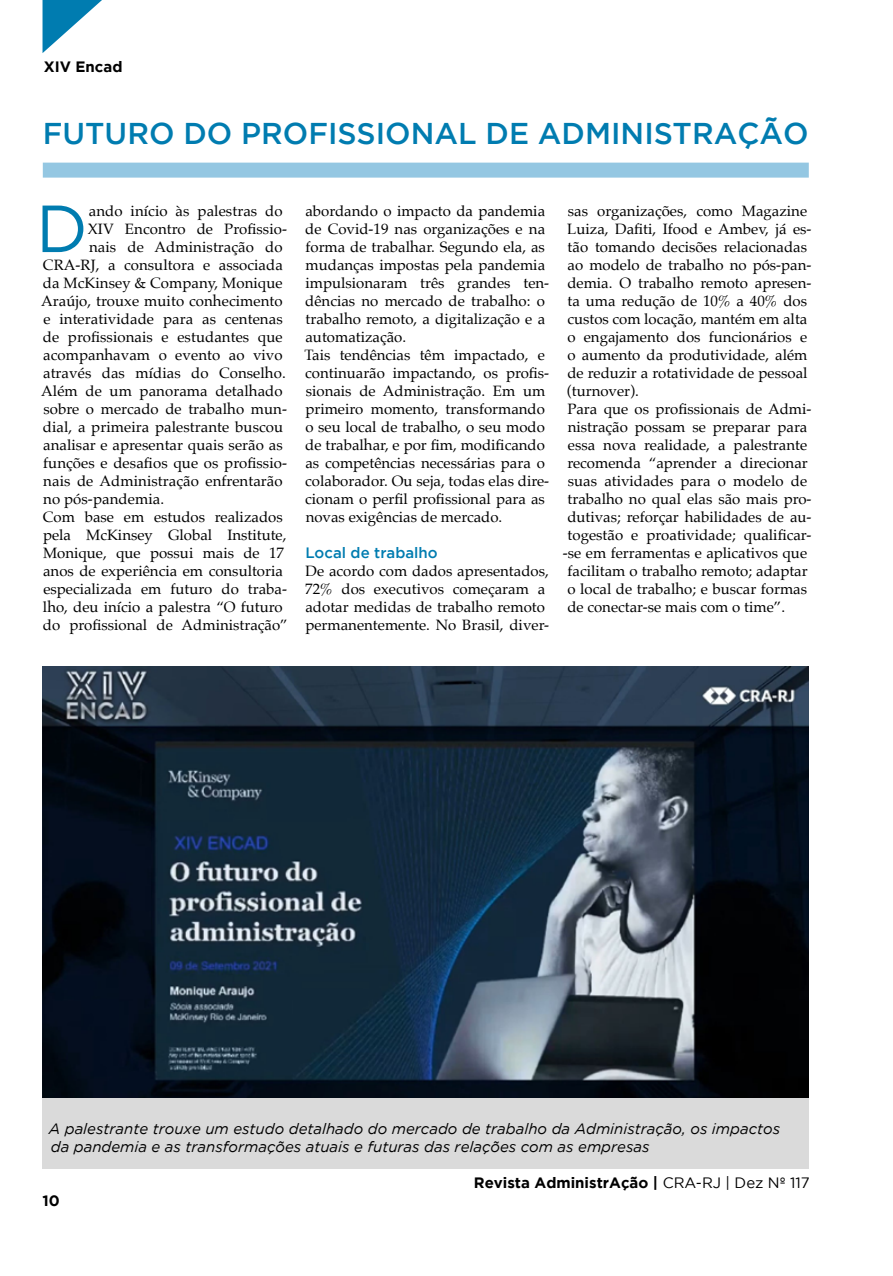
<style>
.page{position:relative;width:893px;height:1276px;background:#fff}
.page>*{position:absolute;margin:0;border:0;box-sizing:border-box;transform-origin:0 0}
.t1{font:66.45px "Gotham";color:#007cb0}
.t2{font:500 30px "Gotham";color:#007cb0}
.t3{font:15px/18px "Palatino";color:#000}
.t4{font:italic 15px/18px "Gotham";color:#000}
.t5{font:700 15px "Gotham";color:#000}
.t6{font:500 15px "Gotham";color:#007cb0}
.s1{font-weight:400}
</style>
<div class="page">
<svg style="left:43px;top:0;width:59px;height:53px"></svg>
<div style="left:43px;top:163px;width:766px;height:15px;background:#94c7e2"></div>
<img style="left:42px;top:667px;width:767px;height:431px">
<div style="left:42px;top:1098px;width:767px;height:71px;background:#dadada"></div>
<p class="t5" style="left:44px;top:58px;width:80px">XIV Encad</p>
<h2 class="t2" style="left:43px;top:116px;width:767px">FUTURO DO PROFISSIONAL DE ADMINISTRAÇÃO</h2>
<h1 class="t1" style="left:36px;top:192px;width:53px">D</h1>
<p class="t3" style="left:89px;top:202px;width:195px">ando início às palestras do</p>
<p class="t3" style="left:88px;top:220px;width:201px">XIV Encontro de Profissio-</p>
<p class="t3" style="left:89px;top:238px;width:195px">nais de Administração do</p>
<p class="t3" style="left:43px;top:256px;width:241px">CRA-RJ, a consultora e associada</p>
<p class="t3" style="left:43px;top:274px;width:241px">da McKinsey &amp; Company, Monique</p>
<p class="t3" style="left:41px;top:292px;width:243px">Araújo, trouxe muito conhecimento</p>
<p class="t3" style="left:43px;top:310px;width:241px">e interatividade para as centenas</p>
<p class="t3" style="left:43px;top:328px;width:241px">de profissionais e estudantes que</p>
<p class="t3" style="left:43px;top:346px;width:241px">acompanhavam o evento ao vivo</p>
<p class="t3" style="left:43px;top:364px;width:244px">através das mídias do Conselho.</p>
<p class="t3" style="left:41px;top:382px;width:243px">Além de um panorama detalhado</p>
<p class="t3" style="left:43px;top:400px;width:245px">sobre o mercado de trabalho mun-</p>
<p class="t3" style="left:43px;top:418px;width:242px">dial, a primeira palestrante buscou</p>
<p class="t3" style="left:43px;top:436px;width:241px">analisar e apresentar quais serão as</p>
<p class="t3" style="left:43px;top:454px;width:245px">funções e desafios que os profissio-</p>
<p class="t3" style="left:43px;top:472px;width:241px">nais de Administração enfrentarão</p>
<p class="t3" style="left:43px;top:490px;width:122px">no pós-pandemia.</p>
<p class="t3" style="left:43px;top:508px;width:241px">Com base em estudos realizados</p>
<p class="t3" style="left:43px;top:526px;width:245px">pela McKinsey Global Institute,</p>
<p class="t3" style="left:43px;top:544px;width:242px">Monique, que possui mais de 17</p>
<p class="t3" style="left:43px;top:562px;width:241px">anos de experiência em consultoria</p>
<p class="t3" style="left:43px;top:580px;width:245px">especializada em futuro do traba-</p>
<p class="t3" style="left:43px;top:598px;width:241px">lho, deu início a palestra “O futuro</p>
<p class="t3" style="left:43px;top:616px;width:246px">do profissional de Administração”</p>
<p class="t3" style="left:304px;top:202px;width:246px">abordando o impacto da pandemia de Covid-19 nas organizações e na forma de trabalhar. Segundo ela, as mudanças impostas pela pandemia impulsionaram três grandes ten&shy;dências no mercado de trabalho: o trabalho remoto, a digitalização e a automatização.<br>Tais tendências têm impactado, e continuarão impactando, os profis&shy;sionais de Administração. Em um primeiro momento, transformando o seu local de trabalho, o seu modo de trabalhar, e por fim, modificando as competências necessárias para o colaborador. Ou seja, todas elas dire&shy;cionam o perfil profissional para as novas exigências de mercado.</p>
<p class="t6" style="left:305px;top:544px;width:134px">Local de trabalho</p>
<p class="t3" style="left:305px;top:562px;width:246px">De acordo com dados apresentados, 72% dos executivos começaram a adotar medidas de trabalho remoto permanentemente. No Brasil, diver-</p>
<p class="t3" style="left:568px;top:202px;width:241px">sas organizações, como Magazine</p>
<p class="t3" style="left:567px;top:220px;width:246px">Luiza, Dafiti, Ifood e Ambev, já es-</p>
<p class="t3" style="left:568px;top:238px;width:241px">tão tomando decisões relacionadas</p>
<p class="t3" style="left:568px;top:256px;width:245px">ao modelo de trabalho no pós-pan-</p>
<p class="t3" style="left:567px;top:274px;width:246px">demia. O trabalho remoto apresen-</p>
<p class="t3" style="left:568px;top:292px;width:241px">ta uma redução de 10% a 40% dos</p>
<p class="t3" style="left:567px;top:310px;width:242px">custos com locação, mantém em alta</p>
<p class="t3" style="left:567px;top:328px;width:241px">o engajamento dos funcionários e</p>
<p class="t3" style="left:567px;top:346px;width:242px">o aumento da produtividade, além</p>
<p class="t3" style="left:567px;top:364px;width:242px">de reduzir a rotatividade de pessoal</p>
<p class="t3" style="left:567px;top:382px;width:74px">(turnover).</p>
<p class="t3" style="left:567px;top:400px;width:246px">Para que os profissionais de Admi-</p>
<p class="t3" style="left:568px;top:418px;width:241px">nistração possam se preparar para</p>
<p class="t3" style="left:568px;top:436px;width:241px">essa nova realidade, a palestrante</p>
<p class="t3" style="left:567px;top:454px;width:242px">recomenda “aprender a direcionar</p>
<p class="t3" style="left:568px;top:472px;width:241px">suas atividades para o modelo de</p>
<p class="t3" style="left:568px;top:490px;width:245px">trabalho no qual elas são mais pro-</p>
<p class="t3" style="left:567px;top:508px;width:246px">dutivas; reforçar habilidades de au-</p>
<p class="t3" style="left:568px;top:526px;width:245px">togestão e proatividade; qualificar-</p>
<p class="t3" style="left:563px;top:544px;width:246px">-se em ferramentas e aplicativos que</p>
<p class="t3" style="left:568px;top:562px;width:242px">facilitam o trabalho remoto; adaptar</p>
<p class="t3" style="left:567px;top:580px;width:241px">o local de trabalho; e buscar formas</p>
<p class="t3" style="left:567px;top:598px;width:219px">de conectar-se mais com o time”.</p>
<p class="t4" style="left:49px;top:1120px;width:733px">A palestrante trouxe um estudo detalhado do mercado de trabalho da Administração, os impactos da pandemia e as transformações atuais e futuras das relações com as empresas</p>
<p class="t5" style="left:42px;top:1192px;width:19px">10</p>
<p class="t5" style="left:474px;top:1174px;width:337px">Revista AdministrAção | <span class="s1">CRA-RJ | Dez Nº 117</span></p>
</div>
